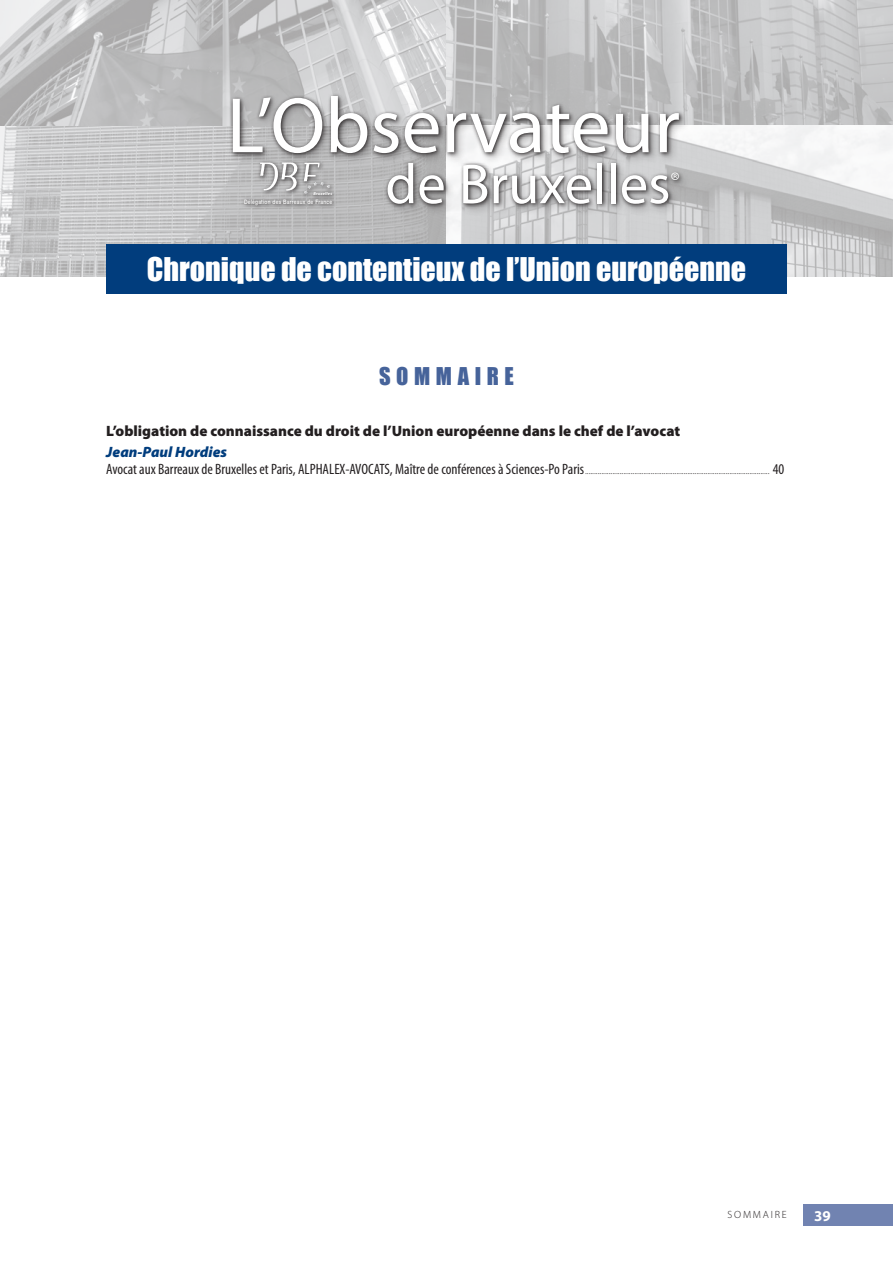
<style>
.page{position:relative;width:893px;height:1263px;background:#fff}
.page>*{position:absolute;margin:0;border:0;box-sizing:border-box;transform-origin:0 0}
.t1{font:79.2px "Myriad Pro";color:#fff}
.t2{font:56.55px "Myriad Pro";color:#fff}
.t3{font:30px "Impact";color:#fff}
.t4{font:22.65px "Myriad Pro";color:#fff}
.t5{font:22.5px "Impact";letter-spacing:.25em;color:#46639a}
.t6{font:900 15px "Myriad Pro";color:#231f20}
.t7{font:italic 900 15px "Myriad Pro";color:#013d7d}
.t8{font:700 15px "Myriad Pro";color:#fff}
.t9{font:300 10.5px "Myriad Pro";color:#231f20}
.t10{font:500 6.15px "Helvetica Neue LT Std";letter-spacing:.05em;color:#fff;scale:.8 1}
.t11{font:italic 700 4.35px "Myriad Pro";letter-spacing:.05em;color:#fff}
.s1{font-weight:400;font-stretch:condensed;font-size:15px}
</style>
<div class="page">
<img style="left:0;top:0;width:893px;height:276px">
<div style="left:229px;top:92px;width:462px;height:124px;background:#231f20;opacity:.3"></div>
<img style="left:281px;top:162px;width:16px;height:29px">
<div style="left:106px;top:244px;width:681px;height:50px;background:#013d7d"></div>
<div style="left:804px;top:1205px;width:89px;height:21px;background:#7183b1"></div>
<h1 class="t1" style="left:227px;top:77px;width:455px">L’Observateur</h1>
<h2 class="t2" style="left:385px;top:149px;width:287px">de Bruxelles</h2>
<h3 class="t4" style="left:671px;top:167px;width:11px">®</h3>
<p class="t11" style="left:313px;top:191px;width:20px">Bruxelles</p>
<p class="t10" style="left:244px;top:198px;width:112px">Délégation des Barreaux de France</p>
<h3 class="t3" style="left:147px;top:251px;width:601px">Chronique de contentieux de l’Union européenne</h3>
<h3 class="t5" style="left:379px;top:363px;width:136px">SOMMAIRE</h3>
<h3 class="t6" style="left:106px;top:421px;width:575px">L’obligation de connaissance du droit de l’Union européenne dans le chef de l’avocat</h3>
<h3 class="t7" style="left:106px;top:442px;width:122px">Jean-Paul Hordies</h3>
<p class="t9" style="left:106px;top:464px;width:680px"><span class="s1">Avocat aux Barreaux de Bruxelles et Paris, ALPHALEX-AVOCATS, Maître de conférences à Sciences-Po Paris</span>..................................................................................................... <span class="s1">40</span></p>
<p class="t9" style="left:727px;top:1208px;width:16px">SOMMAIRE</p>
<h3 class="t8" style="left:814px;top:1206px;width:18px">39</h3>
</div>
